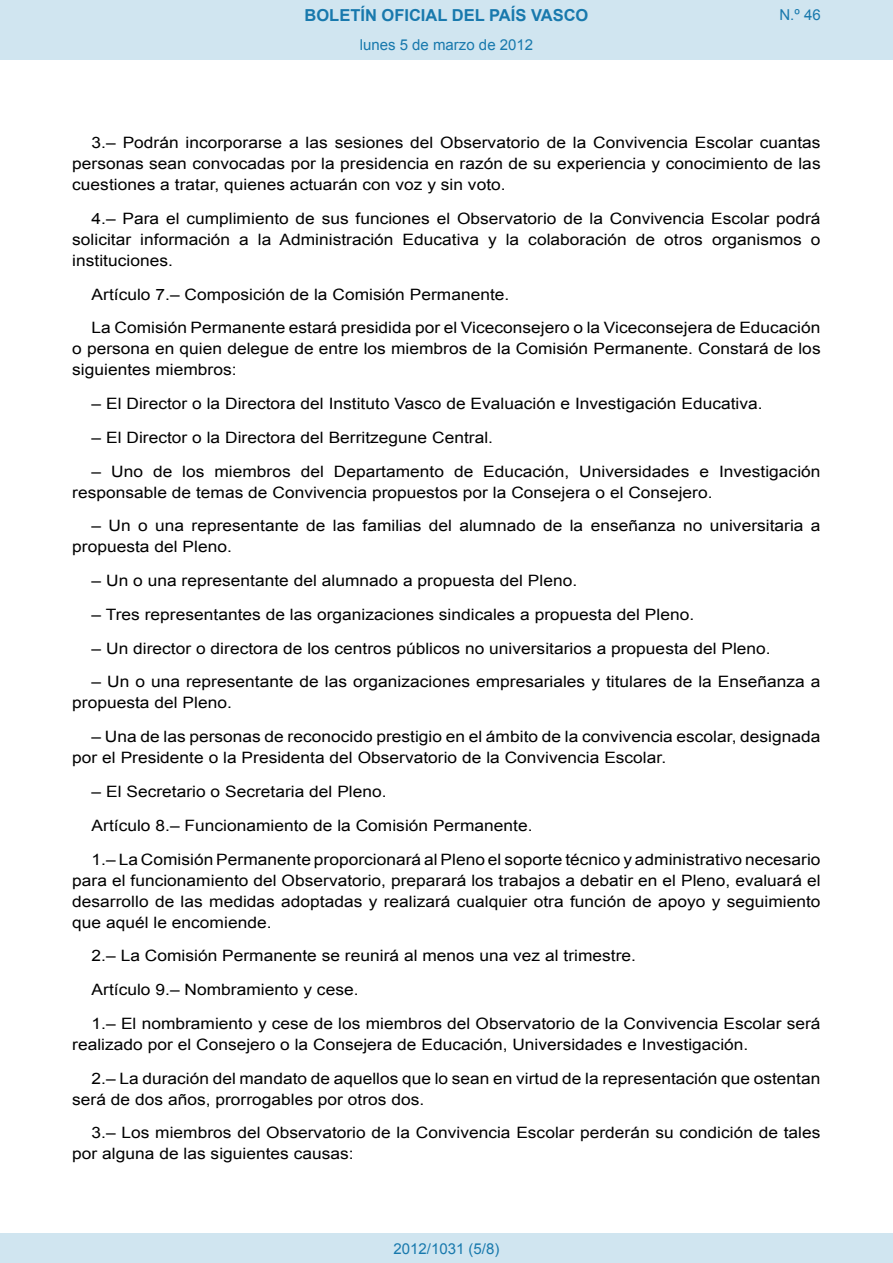
<style>
.page{position:relative;width:893px;height:1263px;background:#fff}
.page>*{position:absolute;margin:0;border:0;box-sizing:border-box;transform-origin:0 0}
.t1{font:700 16.5px "Arial";color:#1879ad}
.BOPVDetalle{font:15.6px/21px "Arial";color:#000;scale:1.11 1}
.Paginacion_Centro{font:15px "Arial";color:#1879ad}
</style>
<div class="page">
<div style="left:0;top:0;width:893px;height:60px;background:#d0e5f0"></div>
<div style="left:0;top:1233px;width:893px;height:30px;background:#d0e5f0"></div>
<p class="t1" style="left:305px;top:4px;width:285px">BOLETÍN OFICIAL DEL PAÍS VASCO</p>
<p class="Paginacion_Centro" style="left:360px;top:35px;width:175px">lunes 5 de marzo de 2012</p>
<p class="Paginacion_Centro" style="left:779px;top:5px;width:43px">N.º 46</p>
<p class="BOPVDetalle" style="left:72px;top:132px;width:676px;text-align:justify;text-indent:19px">3.– Podrán incorporarse a las sesiones del Observatorio de la Convivencia Escolar cuantas personas sean convocadas por la presidencia en razón de su experiencia y conocimiento de las cuestiones a tratar, quienes actuarán con voz y sin voto.</p>
<p class="BOPVDetalle" style="left:72px;top:208px;width:676px;text-align:justify;text-indent:19px">4.– Para el cumplimiento de sus funciones el Observatorio de la Convivencia Escolar podrá solicitar información a la Administración Educativa y la colaboración de otros organismos o instituciones.</p>
<p class="BOPVDetalle" style="left:92px;top:284px;width:378px">Artículo 7.– Composición de la Comisión Permanente.</p>
<p class="BOPVDetalle" style="left:72px;top:318px;width:676px;text-align:justify;text-indent:19px">La Comisión Permanente estará presidida por el Viceconsejero o la Viceconsejera de Educación o persona en quien delegue de entre los miembros de la Comisión Permanente. Constará de los siguientes miembros:</p>
<p class="BOPVDetalle" style="left:92px;top:393px;width:606px">– El Director o la Directora del Instituto Vasco de Evaluación e Investigación Educativa.</p>
<p class="BOPVDetalle" style="left:92px;top:427px;width:363px">– El Director o la Directora del Berritzegune Central.</p>
<p class="BOPVDetalle" style="left:72px;top:461px;width:676px;text-indent:19px">– Uno de los miembros del Departamento de Educación, Universidades e Investigación responsable de temas de Convivencia propuestos por la Consejera o el Consejero.</p>
<p class="BOPVDetalle" style="left:72px;top:516px;width:676px;text-indent:19px">– Un o una representante de las familias del alumnado de la enseñanza no universitaria a propuesta del Pleno.</p>
<p class="BOPVDetalle" style="left:92px;top:570px;width:439px">– Un o una representante del alumnado a propuesta del Pleno.</p>
<p class="BOPVDetalle" style="left:92px;top:604px;width:544px">– Tres representantes de las organizaciones sindicales a propuesta del Pleno.</p>
<p class="BOPVDetalle" style="left:92px;top:638px;width:613px">– Un director o directora de los centros públicos no universitarios a propuesta del Pleno.</p>
<p class="BOPVDetalle" style="left:72px;top:672px;width:676px;text-indent:19px">– Un o una representante de las organizaciones empresariales y titulares de la Enseñanza a propuesta del Pleno.</p>
<p class="BOPVDetalle" style="left:72px;top:726px;width:675px;text-indent:19px">– Una de las personas de reconocido prestigio en el ámbito de la convivencia escolar, designada por el Presidente o la Presidenta del Observatorio de la Convivencia Escolar.</p>
<p class="BOPVDetalle" style="left:92px;top:781px;width:267px">– El Secretario o Secretaria del Pleno.</p>
<p class="BOPVDetalle" style="left:92px;top:815px;width:399px">Artículo 8.– Funcionamiento de la Comisión Permanente.</p>
<p class="BOPVDetalle" style="left:72px;top:849px;width:676px;text-align:justify;text-indent:19px">1.– La Comisión Permanente proporcionará al Pleno el soporte técnico y administrativo necesario para el funcionamiento del Observatorio, preparará los trabajos a debatir en el Pleno, evaluará el desarrollo de las medidas adoptadas y realizará cualquier otra función de apoyo y seguimiento que aquél le encomiende.</p>
<p class="BOPVDetalle" style="left:92px;top:945px;width:492px">2.– La Comisión Permanente se reunirá al menos una vez al trimestre.</p>
<p class="BOPVDetalle" style="left:92px;top:979px;width:242px">Artículo 9.– Nombramiento y cese.</p>
<p class="BOPVDetalle" style="left:72px;top:1013px;width:676px;text-indent:19px">1.– El nombramiento y cese de los miembros del Observatorio de la Convivencia Escolar será realizado por el Consejero o la Consejera de Educación, Universidades e Investigación.</p>
<p class="BOPVDetalle" style="left:72px;top:1068px;width:675px;text-indent:19px">2.– La duración del mandato de aquellos que lo sean en virtud de la representación que ostentan será de dos años, prorrogables por otros dos.</p>
<p class="BOPVDetalle" style="left:72px;top:1122px;width:676px;text-indent:19px">3.– Los miembros del Observatorio de la Convivencia Escolar perderán su condición de tales por alguna de las siguientes causas:</p>
<p class="Paginacion_Centro" style="left:393px;top:1238px;width:107px">2012/1031 (5/8)</p>
</div>
